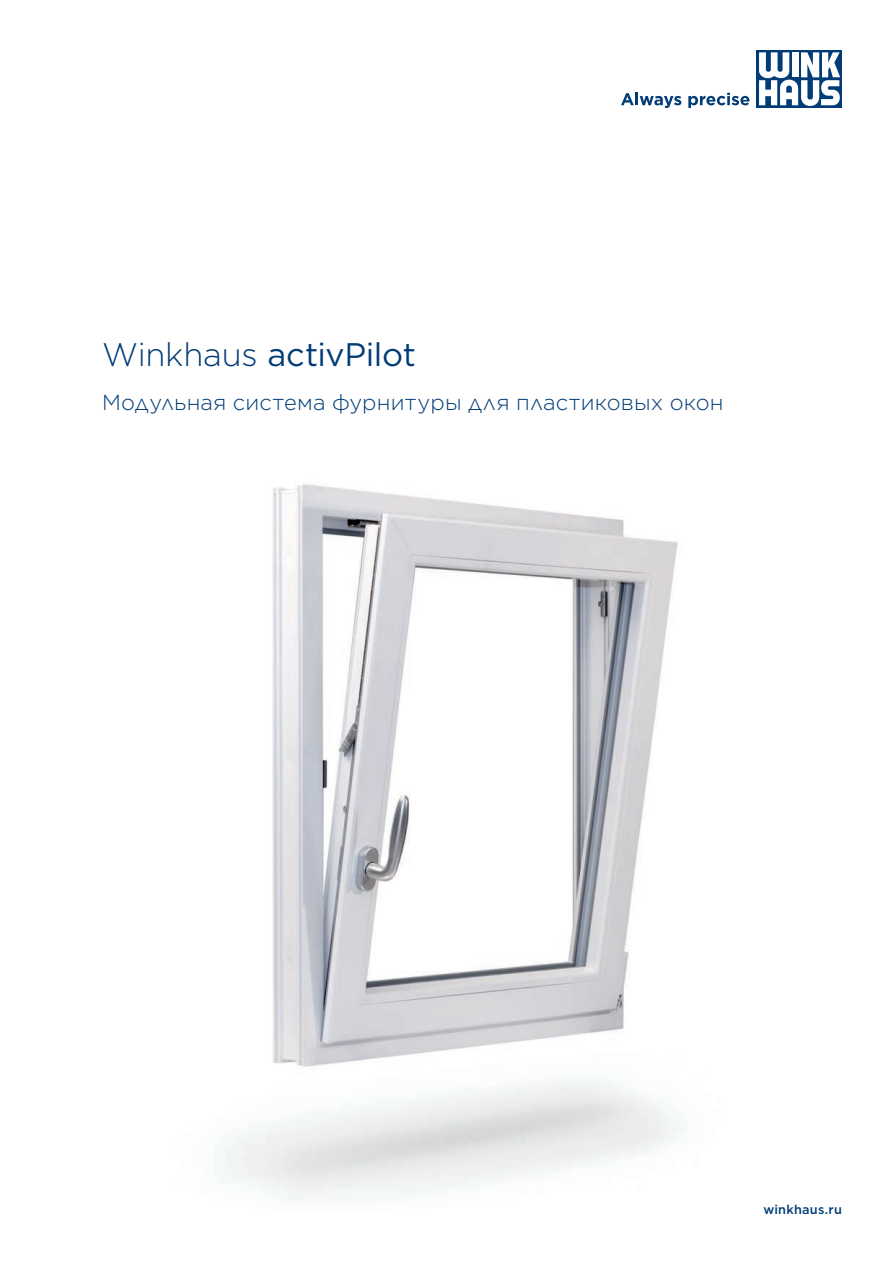
<style>
.page{position:relative;width:893px;height:1263px;background:#fff}
.page>*{position:absolute;margin:0;border:0;box-sizing:border-box;transform-origin:0 0}
.t1{font:32.7px "Gotham";letter-spacing:-.01em;color:#013c77}
.t2{font:300 21.75px "Gotham";letter-spacing:.01em;color:#013c77}
.t3{font:500 12.75px "Gotham";letter-spacing:.02em;color:#013c77}
.s1{font-weight:300}
</style>
<div class="page">
<img style="left:225px;top:484px;width:453px;height:715px">
<div style="left:757px;top:50px;width:85px;height:58px;background:#013c77"></div>
<svg style="left:759px;top:52px;width:82px;height:54px"></svg>
<svg style="left:621px;top:93px;width:60px;height:15px"></svg>
<svg style="left:688px;top:93px;width:61px;height:15px"></svg>
<h1 class="t1" style="left:102px;top:333px;width:315px"><span class="s1">Winkhaus</span> activPilot</h1>
<p class="t2" style="left:102px;top:388px;width:623px">Модульная система фурнитуры для пластиковых окон</p>
<p class="t3" style="left:763px;top:1201px;width:80px">winkhaus.ru</p>
</div>
